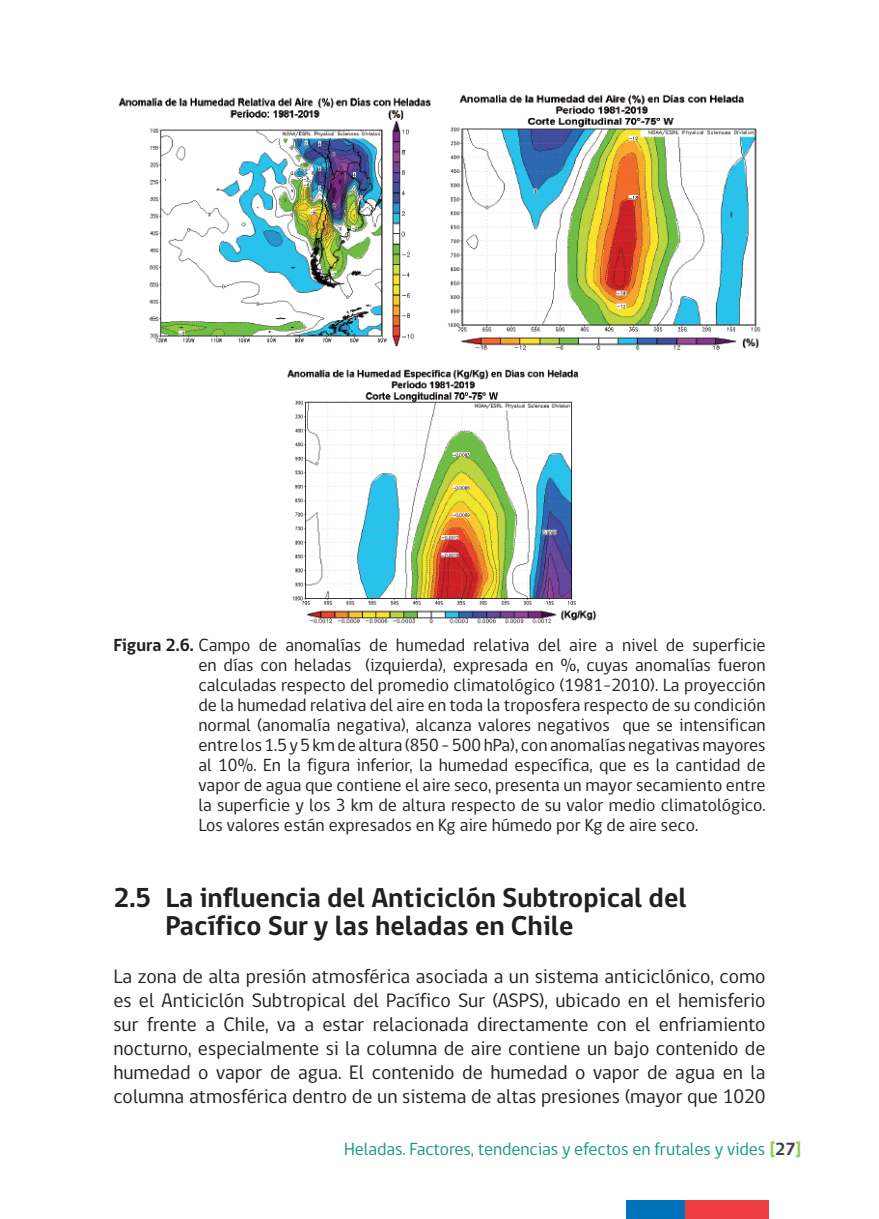
<style>
.page{position:relative;width:879px;height:1219px;background:#fff}
.page>*{position:absolute;margin:0;border:0;box-sizing:border-box;transform-origin:0 0}
.t1{font:700 28px/28px "gob CL";color:#231f20}
.t2{font:20px/24px "gob CL";color:#231f20;text-align:justify}
.t3{font:18px/20px "gob CL";color:#231f20;text-align:justify}
.t4{font:18px "gob CL";letter-spacing:-.005em;color:#199881}
.s1{font-weight:700}
.s2{font-weight:700;color:#97cb52}
.s3{font-weight:700;color:#3e3e3f}
</style>
<div class="page">
<div style="left:626px;top:1200px;width:58px;height:19px;background:#0072bc"></div>
<div style="left:684px;top:1200px;width:84px;height:19px;background:#ee3d43"></div>
<img style="left:118px;top:97px;width:313px;height:250px">
<img style="left:448px;top:94px;width:313px;height:257px">
<img style="left:287px;top:369px;width:310px;height:255px">
<p class="t3" style="left:198px;top:636px;width:569px;text-indent:-85px"><span class="s1">Figura 2.6.</span> Campo de anomalías de humedad relativa del aire a nivel de superficie en días con heladas (izquierda), expresada en %, cuyas anomalías fueron calculadas respecto del promedio climatológico (1981-2010). La proyección de la humedad relativa del aire en toda la troposfera respecto de su condición normal (anomalía negativa), alcanza valores negativos que se intensifican entre los 1.5 y 5 km de altura (850 – 500 hPa), con anomalías negativas mayores al 10%. En la figura inferior, la humedad específica, que es la cantidad de vapor de agua que contiene el aire seco, presenta un mayor secamiento entre la superficie y los 3 km de altura respecto de su valor medio climatológico.<br>Los valores están expresados en Kg aire húmedo por Kg de aire seco.</p>
<h1 class="t1" style="left:165px;top:884px;width:523px;text-indent:-52px">2.5 La influencia del Anticiclón Subtropical del<br>Pacífico Sur y las heladas en Chile</h1>
<p class="t2" style="left:113px;top:965px;width:654px">La zona de alta presión atmosférica asociada a un sistema anticiclónico, como es el Anticiclón Subtropical del Pacífico Sur (ASPS), ubicado en el hemisferio sur frente a Chile, va a estar relacionada directamente con el enfriamiento nocturno, especialmente si la columna de aire contiene un bajo contenido de humedad o vapor de agua. El contenido de humedad o vapor de agua en la columna atmosférica dentro de un sistema de altas presiones (mayor que 1020</p>
<p class="t4" style="left:344px;top:1136px;width:459px">Heladas. Factores, tendencias y efectos en frutales y vides <span class="s2">[</span><span class="s3">27</span><span class="s2">]</span></p>
</div>
